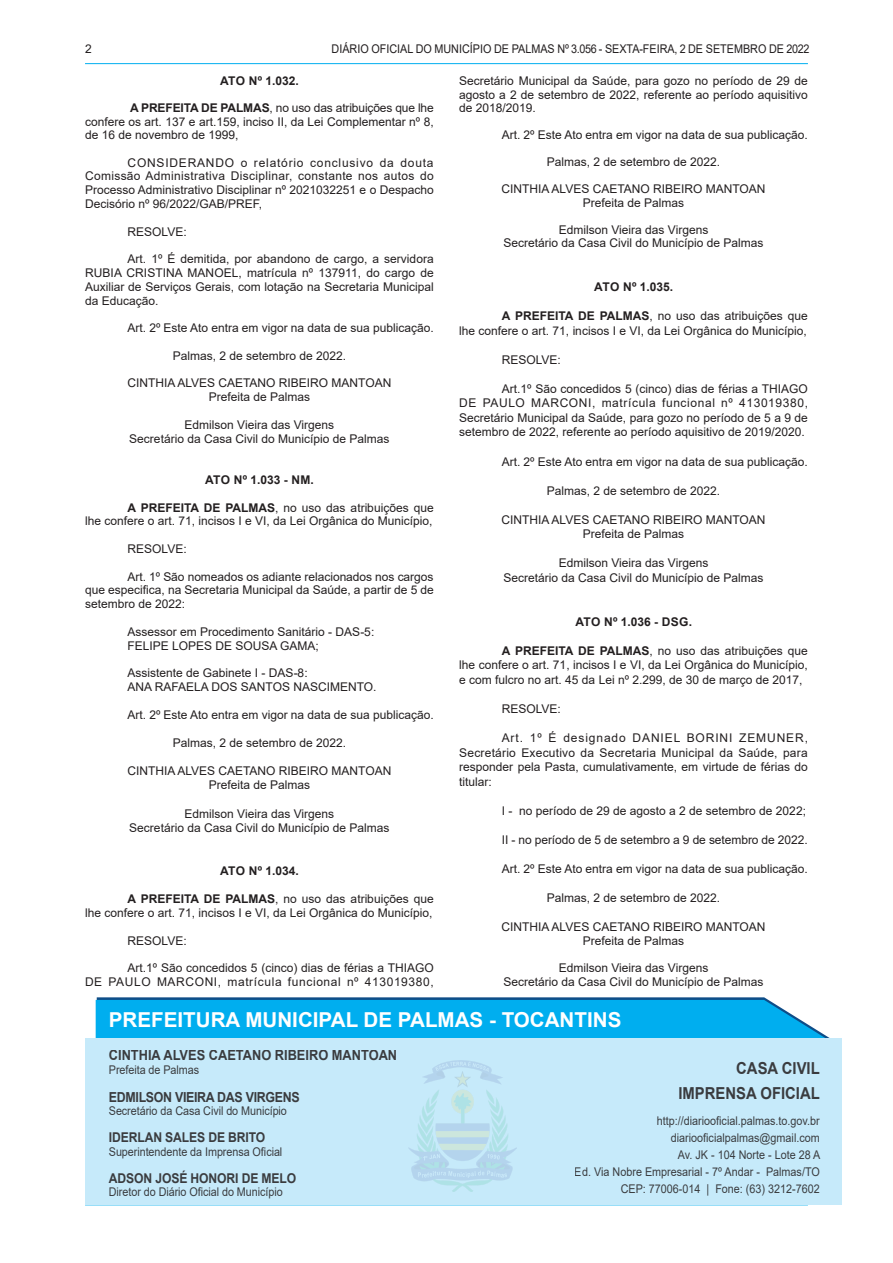
<style>
.page{position:relative;width:893px;height:1263px;background:#fff}
.page>*{position:absolute;margin:0;border:0;box-sizing:border-box;transform-origin:0 0}
.t1{font:700 20.55px "Arial";color:#fff}
.t2{font:700 16.5px/25.7px "Arial";color:#231f20;text-align:right;scale:.9 1}
.t3{font:700 14.25px "Arial";color:#231f20;scale:.9 1}
.t4{font:700 13.8px "Arial";letter-spacing:-.025em;color:#231f20;scale:.9 1}
.t5{font:700 13.5px "Arial";letter-spacing:-.01em;color:#231f20;scale:.9 1}
.TEXTO{font:12px/13.8px "Arial";color:#231f20;text-align:justify}
.ASSINATURA{font:12px "Arial";color:#231f20}
.TEXTO-2{font:12px/17.1px "Arial";color:#231f20;text-align:right;scale:.9 1}
.TEXTO-3{font:12px/13.8px "Arial";letter-spacing:.045em;color:#231f20;text-align:right}
.TITULO{font:700 12px "Arial";color:#231f20}
.s1{font-weight:700}
</style>
<div class="page">
<hr style="left:85px;top:63px;width:723px;height:1px;background:#00aeef">
<hr style="left:85px;top:1204px;width:723px;height:1px;background:#00aeef">
<svg style="left:96px;top:997px;width:734px;height:41px;background:#0eace9"></svg>
<div style="left:85px;top:1038px;width:757px;height:166px;background:#c6eafa"></div>
<img style="left:409px;top:1061px;width:107px;height:130px">
<p class="TEXTO" style="left:85px;top:42px;width:8px">2</p>
<p class="TEXTO-2" style="left:332px;top:40px;width:532px">DIÁRIO OFICIAL DO MUNICÍPIO DE PALMAS Nº 3.056 - SEXTA-FEIRA, 2 DE SETEMBRO DE 2022</p>
<p class="TITULO" style="left:220px;top:73px;width:80px">ATO Nº 1.032.</p>
<p class="TEXTO" style="left:85px;top:101px;width:350px;text-indent:45px"><span class="s1">A PREFEITA DE PALMAS</span>, no uso das atribuições que lhe confere os art. 137 e art.159, inciso II, da Lei Complementar nº 8, de 16 de novembro de 1999,</p>
<p class="TEXTO" style="left:85px;top:155px;width:350px;text-indent:43px">CONSIDERANDO o relatório conclusivo da douta Comissão Administrativa Disciplinar, constante nos autos do Processo Administrativo Disciplinar nº 2021032251 e o Despacho Decisório nº 96/2022/GAB/PREF,</p>
<p class="TEXTO" style="left:128px;top:224px;width:61px">RESOLVE:</p>
<p class="TEXTO" style="left:85px;top:252px;width:350px;text-indent:43px">Art. 1º É demitida, por abandono de cargo, a servidora RUBIA CRISTINA MANOEL, matrícula nº 137911, do cargo de Auxiliar de Serviços Gerais, com lotação na Secretaria Municipal da Educação.</p>
<p class="TEXTO" style="left:128px;top:321px;width:308px">Art. 2º Este Ato entra em vigor na data de sua publicação.</p>
<p class="ASSINATURA" style="left:173px;top:347px;width:175px">Palmas, 2 de setembro de 2022.</p>
<p class="ASSINATURA" style="left:127px;top:375px;width:266px">CINTHIA ALVES CAETANO RIBEIRO MANTOAN</p>
<p class="ASSINATURA" style="left:209px;top:389px;width:103px">Prefeita de Palmas</p>
<p class="ASSINATURA" style="left:185px;top:416px;width:151px">Edmilson Vieira das Virgens</p>
<p class="ASSINATURA" style="left:129px;top:430px;width:262px">Secretário da Casa Civil do Município de Palmas</p>
<p class="TITULO" style="left:205px;top:471px;width:110px">ATO Nº 1.033 - NM.</p>
<p class="TEXTO" style="left:85px;top:500px;width:350px;text-align:right"><span class="s1">A PREFEITA DE PALMAS</span>, no uso das atribuições que<br>lhe confere o art. 71, incisos I e VI, da Lei Orgânica do Município,</p>
<p class="TEXTO" style="left:128px;top:542px;width:61px">RESOLVE:</p>
<p class="TEXTO" style="left:85px;top:569px;width:350px;text-indent:43px">Art. 1º São nomeados os adiante relacionados nos cargos que especifica, na Secretaria Municipal da Saúde, a partir de 5 de setembro de 2022:</p>
<p class="TEXTO" style="left:128px;top:625px;width:248px">Assessor em Procedimento Sanitário - DAS-5:</p>
<p class="TEXTO" style="left:128px;top:638px;width:193px">FELIPE LOPES DE SOUSA GAMA;</p>
<p class="TEXTO" style="left:128px;top:666px;width:182px">Assistente de Gabinete I - DAS-8:</p>
<p class="TEXTO" style="left:128px;top:680px;width:250px">ANA RAFAELA DOS SANTOS NASCIMENTO.</p>
<p class="TEXTO" style="left:128px;top:707px;width:308px">Art. 2º Este Ato entra em vigor na data de sua publicação.</p>
<p class="ASSINATURA" style="left:173px;top:734px;width:175px">Palmas, 2 de setembro de 2022.</p>
<p class="ASSINATURA" style="left:127px;top:762px;width:266px">CINTHIA ALVES CAETANO RIBEIRO MANTOAN</p>
<p class="ASSINATURA" style="left:209px;top:777px;width:103px">Prefeita de Palmas</p>
<p class="ASSINATURA" style="left:185px;top:806px;width:151px">Edmilson Vieira das Virgens</p>
<p class="ASSINATURA" style="left:129px;top:820px;width:262px">Secretário da Casa Civil do Município de Palmas</p>
<p class="TITULO" style="left:220px;top:862px;width:80px">ATO Nº 1.034.</p>
<p class="TEXTO" style="left:85px;top:891px;width:350px;text-align:right"><span class="s1">A PREFEITA DE PALMAS</span>, no uso das atribuições que<br>lhe confere o art. 71, incisos I e VI, da Lei Orgânica do Município,</p>
<p class="TEXTO" style="left:128px;top:933px;width:61px">RESOLVE:</p>
<p class="TEXTO-3" style="left:85px;top:961px;width:350px">Art.1º São concedidos 5 (cinco) dias de férias a THIAGO<br>DE PAULO MARCONI, matrícula funcional nº 413019380,</p>
<p class="TEXTO" style="left:459px;top:74px;width:350px">Secretário Municipal da Saúde, para gozo no período de 29 de agosto a 2 de setembro de 2022, referente ao período aquisitivo de 2018/2019.</p>
<p class="TEXTO" style="left:502px;top:128px;width:308px">Art. 2º Este Ato entra em vigor na data de sua publicação.</p>
<p class="ASSINATURA" style="left:547px;top:154px;width:175px">Palmas, 2 de setembro de 2022.</p>
<p class="ASSINATURA" style="left:502px;top:181px;width:266px">CINTHIA ALVES CAETANO RIBEIRO MANTOAN</p>
<p class="ASSINATURA" style="left:583px;top:194px;width:103px">Prefeita de Palmas</p>
<p class="ASSINATURA" style="left:559px;top:221px;width:151px">Edmilson Vieira das Virgens</p>
<p class="ASSINATURA" style="left:503px;top:235px;width:262px">Secretário da Casa Civil do Município de Palmas</p>
<p class="TITULO" style="left:594px;top:278px;width:80px">ATO Nº 1.035.</p>
<p class="TEXTO" style="left:459px;top:308px;width:350px;line-height:14.5px;text-align:right"><span class="s1">A PREFEITA DE PALMAS</span>, no uso das atribuições que<br>lhe confere o art. 71, incisos I e VI, da Lei Orgânica do Município,</p>
<p class="TEXTO" style="left:502px;top:352px;width:61px">RESOLVE:</p>
<p class="TEXTO" style="left:459px;top:381px;width:350px;line-height:14.5px;text-indent:43px">Art.1º São concedidos 5 (cinco) dias de férias a THIAGO DE PAULO MARCONI, matrícula funcional nº 413019380, Secretário Municipal da Saúde, para gozo no período de 5 a 9 de setembro de 2022, referente ao período aquisitivo de 2019/2020.</p>
<p class="TEXTO" style="left:502px;top:454px;width:308px">Art. 2º Este Ato entra em vigor na data de sua publicação.</p>
<p class="ASSINATURA" style="left:547px;top:482px;width:175px">Palmas, 2 de setembro de 2022.</p>
<p class="ASSINATURA" style="left:502px;top:511px;width:266px">CINTHIA ALVES CAETANO RIBEIRO MANTOAN</p>
<p class="ASSINATURA" style="left:583px;top:526px;width:103px">Prefeita de Palmas</p>
<p class="ASSINATURA" style="left:559px;top:555px;width:151px">Edmilson Vieira das Virgens</p>
<p class="ASSINATURA" style="left:503px;top:569px;width:262px">Secretário da Casa Civil do Município de Palmas</p>
<p class="TITULO" style="left:575px;top:613px;width:118px">ATO Nº 1.036 - DSG.</p>
<p class="TEXTO" style="left:459px;top:643px;width:350px;line-height:14.5px;text-indent:43px"><span class="s1">A PREFEITA DE PALMAS</span>, no uso das atribuições que lhe confere o art. 71, incisos I e VI, da Lei Orgânica do Município, e com fulcro no art. 45 da Lei nº 2.299, de 30 de março de 2017,</p>
<p class="TEXTO" style="left:502px;top:702px;width:61px">RESOLVE:</p>
<p class="TEXTO" style="left:459px;top:730px;width:350px;line-height:14.5px;text-indent:43px">Art. 1º É designado DANIEL BORINI ZEMUNER, Secretário Executivo da Secretaria Municipal da Saúde, para responder pela Pasta, cumulativamente, em virtude de férias do titular:</p>
<p class="TEXTO" style="left:502px;top:804px;width:306px">I - no período de 29 de agosto a 2 de setembro de 2022;</p>
<p class="TEXTO" style="left:502px;top:832px;width:307px">II - no período de 5 de setembro a 9 de setembro de 2022.</p>
<p class="TEXTO" style="left:502px;top:861px;width:308px">Art. 2º Este Ato entra em vigor na data de sua publicação.</p>
<p class="ASSINATURA" style="left:547px;top:889px;width:175px">Palmas, 2 de setembro de 2022.</p>
<p class="ASSINATURA" style="left:502px;top:918px;width:266px">CINTHIA ALVES CAETANO RIBEIRO MANTOAN</p>
<p class="ASSINATURA" style="left:583px;top:933px;width:103px">Prefeita de Palmas</p>
<p class="ASSINATURA" style="left:559px;top:960px;width:151px">Edmilson Vieira das Virgens</p>
<p class="ASSINATURA" style="left:503px;top:973px;width:262px">Secretário da Casa Civil do Município de Palmas</p>
<p class="t1" style="left:109px;top:1005px;width:514px">PREFEITURA MUNICIPAL DE PALMAS - TOCANTINS</p>
<p class="t3" style="left:109px;top:1045px;width:322px">CINTHIA ALVES CAETANO RIBEIRO MANTOAN</p>
<p class="TEXTO-2" style="left:109px;top:1061px;width:102px">Prefeita de Palmas</p>
<p class="t4" style="left:109px;top:1087px;width:214px">EDMILSON VIEIRA DAS VIRGENS</p>
<p class="TEXTO-2" style="left:109px;top:1102px;width:199px">Secretário da Casa Civil do Município</p>
<p class="t5" style="left:109px;top:1128px;width:175px">IDERLAN SALES DE BRITO</p>
<p class="TEXTO-2" style="left:109px;top:1143px;width:194px">Superintendente da Imprensa Oficial</p>
<p class="t5" style="left:109px;top:1169px;width:210px">ADSON JOSÉ HONORI DE MELO</p>
<p class="TEXTO-2" style="left:109px;top:1183px;width:195px">Diretor do Diário Oficial do Município</p>
<h2 class="t2" style="left:678px;top:1055px;width:159px">CASA CIVIL<br>IMPRENSA OFICIAL</h2>
<p class="TEXTO-2" style="left:575px;top:1112px;width:274px">http://diariooficial.palmas.to.gov.br diariooficialpalmas@gmail.com<br>Av. JK - 104 Norte - Lote 28 A<br>Ed. Via Nobre Empresarial - 7º Andar - Palmas/TO CEP: 77006-014 | Fone: (63) 3212-7602</p>
</div>
